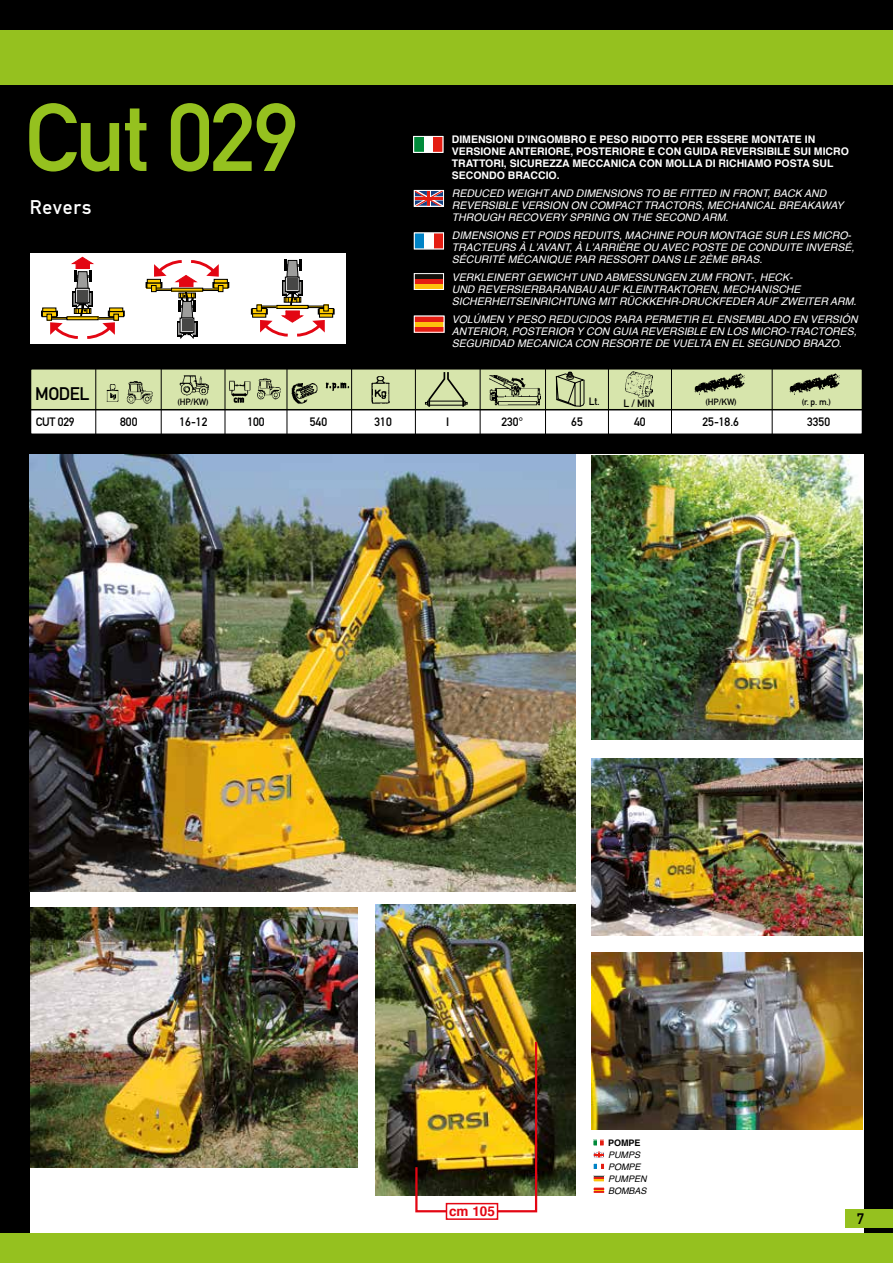
<style>
.page{position:relative;width:893px;height:1263px;background:#000}
.page>*{position:absolute;margin:0;border:0;box-sizing:border-box;transform-origin:0 0}
.t1{font:94.5px "DIN Mittelschrift";letter-spacing:-.025em;color:#95c11f}
.t2{font:19.5px "DIN Mittelschrift";letter-spacing:.05em;color:#fff}
.t3{font:18px "DIN Mittelschrift";letter-spacing:-.02em;color:#000}
.t4{font:15px "DIN Mittelschrift";color:#000}
.t5{font:700 13.5px "Helvetica";color:#e30613}
.t6{font:12px "DIN Mittelschrift";color:#000}
.t7{font:italic 10.5px/12px "Helvetica";color:#fff}
.t8{font:700 10.5px/12px "Helvetica";color:#fff}
.t9{font:10.5px "DIN Mittelschrift";color:#000}
.t10{font:9px "DIN Mittelschrift";letter-spacing:-.02em;color:#000}
.t11{font:italic 9px/12px "Helvetica";color:#000}
.t12{font:700 9px "Helvetica";color:#000}
</style>
<div class="page">
<div style="left:0;top:30px;width:893px;height:54px;background:#95c11f"></div>
<svg style="left:416px;top:192px;width:26px;height:13px"></svg>
<div style="left:414px;top:190px;width:30px;height:17px;border:1px solid #fff"></div>
<div style="left:413px;top:136px;width:30px;height:17px;background:#fff"></div>
<div style="left:414px;top:136px;width:10px;height:16px;background:#008a3a"></div>
<div style="left:433px;top:136px;width:10px;height:16px;background:#e41e13"></div>
<div style="left:413px;top:136px;width:30px;height:17px;border:1px solid #fff"></div>
<div style="left:414px;top:233px;width:30px;height:16px;background:#fff"></div>
<div style="left:414px;top:233px;width:10px;height:16px;background:#0083c6"></div>
<div style="left:434px;top:233px;width:9px;height:16px;background:#e41e13"></div>
<div style="left:414px;top:233px;width:30px;height:16px;border:1px solid #fff"></div>
<div style="left:414px;top:274px;width:29px;height:5px;background:#12100b"></div>
<div style="left:414px;top:279px;width:29px;height:5px;background:#e41e13"></div>
<div style="left:414px;top:284px;width:29px;height:5px;background:#fdc30d"></div>
<div style="left:414px;top:273px;width:30px;height:17px;border:1px solid #fff"></div>
<svg style="left:416px;top:321px;width:26px;height:6px"></svg>
<div style="left:414px;top:316px;width:30px;height:5px;background:#e41e13"></div>
<div style="left:414px;top:327px;width:30px;height:5px;background:#e41e13"></div>
<div style="left:414px;top:316px;width:30px;height:17px;border:1px solid #fff"></div>
<div style="left:31px;top:369px;width:831px;height:65px;background:#fff"></div>
<div style="left:30px;top:368px;width:833px;height:67px;border:2px solid #000"></div>
<div style="left:31px;top:369px;width:831px;height:41px;background:#d7e5ac"></div>
<div style="left:30px;top:368px;width:833px;height:42px;border:2px solid #000"></div>
<img style="left:371px;top:376px;width:19px;height:28px">
<img style="left:106px;top:381px;width:47px;height:23px">
<img style="left:179px;top:375px;width:30px;height:21px">
<img style="left:229px;top:378px;width:52px;height:25px">
<img style="left:291px;top:382px;width:59px;height:22px">
<img style="left:490px;top:375px;width:51px;height:30px">
<hr style="left:95px;top:369px;width:1px;height:114px;background:#000">
<hr style="left:161px;top:369px;width:1px;height:114px;background:#000">
<hr style="left:225px;top:369px;width:1px;height:114px;background:#000">
<hr style="left:287px;top:369px;width:1px;height:114px;background:#000">
<hr style="left:351px;top:369px;width:1px;height:114px;background:#000">
<hr style="left:415px;top:369px;width:1px;height:114px;background:#000">
<hr style="left:480px;top:369px;width:1px;height:114px;background:#000">
<hr style="left:545px;top:369px;width:1px;height:114px;background:#000">
<hr style="left:608px;top:369px;width:1px;height:114px;background:#000">
<hr style="left:671px;top:369px;width:1px;height:114px;background:#000">
<hr style="left:772px;top:369px;width:1px;height:114px;background:#000">
<svg style="left:425px;top:370px;width:42px;height:38px"></svg>
<img style="left:694px;top:373px;width:51px;height:22px">
<img style="left:789px;top:373px;width:51px;height:22px">
<div style="left:30px;top:253px;width:316px;height:90px;background:#fff"></div>
<svg style="left:41px;top:257px;width:84px;height:82px"></svg>
<svg style="left:146px;top:260px;width:83px;height:79px"></svg>
<svg style="left:251px;top:260px;width:83px;height:77px"></svg>
<img style="left:626px;top:372px;width:26px;height:26px">
<div style="left:30px;top:455px;width:833px;height:793px;background:#fff"></div>
<img style="left:30px;top:454px;width:545px;height:437px">
<img style="left:31px;top:907px;width:327px;height:261px">
<img style="left:592px;top:456px;width:270px;height:284px">
<img style="left:592px;top:758px;width:270px;height:178px">
<img style="left:592px;top:952px;width:270px;height:177px">
<img style="left:376px;top:904px;width:199px;height:291px">
<img style="left:414px;top:1039px;width:124px;height:174px">
<div style="left:446px;top:1203px;width:52px;height:17px;background:#fff;border:2px solid #e30613"></div>
<div style="left:593px;top:1140px;width:11px;height:6px;border:1px solid #fff"></div>
<svg style="left:593px;top:1152px;width:11px;height:15px"></svg>
<div style="left:593px;top:1163px;width:12px;height:6px;border:1px solid #fff"></div>
<div style="left:593px;top:1175px;width:12px;height:7px;border:1px solid #fff"></div>
<svg style="left:593px;top:1176px;width:12px;height:15px"></svg>
<div style="left:0;top:1233px;width:893px;height:30px;background:#95c11f"></div>
<svg style="left:555px;top:368px;width:31px;height:39px"></svg>
<div style="left:845px;top:1209px;width:48px;height:19px;background:#95c11f"></div>
<h1 class="t1" style="left:24px;top:82px;width:276px">Cut 029</h1>
<h2 class="t2" style="left:30px;top:195px;width:63px">Revers</h2>
<p class="t8" style="left:452px;top:133px;width:399px">DIMENSIONI D’INGOMBRO E PESO RIDOTTO PER ESSERE MONTATE IN VERSIONE ANTERIORE, POSTERIORE E CON GUIDA REVERSIBILE SUI MICRO TRATTORI, SICUREZZA MECCANICA CON MOLLA DI RICHIAMO POSTA SUL SECONDO BRACCIO.</p>
<p class="t7" style="left:452px;top:187px;width:393px">REDUCED WEIGHT AND DIMENSIONS TO BE FITTED IN FRONT, BACK AND<br>REVERSIBLE VERSION ON COMPACT TRACTORS, MECHANICAL BREAKAWAY<br>THROUGH RECOVERY SPRING ON THE SECOND ARM.</p>
<p class="t7" style="left:452px;top:229px;width:404px">DIMENSIONS ET POIDS REDUITS, MACHINE POUR MONTAGE SUR LES MICRO-<br>TRACTEURS À L’AVANT, À L’ARRIÈRE OU AVEC POSTE DE CONDUITE INVERSÉ,<br>SÉCURITÉ MÉCANIQUE PAR RESSORT DANS LE 2ÈME BRAS.</p>
<p class="t7" style="left:452px;top:271px;width:406px">VERKLEINERT GEWICHT UND ABMESSUNGEN ZUM FRONT-, HECK-<br>UND REVERSIERBARANBAU AUF KLEINTRAKTOREN, MECHANISCHE<br>SICHERHEITSEINRICHTUNG MIT RÜCKKEHR-DRUCKFEDER AUF ZWEITER ARM.</p>
<p class="t7" style="left:452px;top:313px;width:407px;text-align:justify">VOLÚMEN Y PESO REDUCIDOS PARA PERMETIR EL ENSEMBLADO EN VERSIÓN ANTERIOR, POSTERIOR Y CON GUIA REVERSIBLE EN LOS MICRO-TRACTORES, SEGURIDAD MECANICA CON RESORTE DE VUELTA EN EL SEGUNDO BRAZO.</p>
<h3 class="t3" style="left:35px;top:383px;width:56px">MODEL</h3>
<p class="t6" style="left:36px;top:415px;width:40px">CUT 029</p>
<p class="t10" style="left:177px;top:396px;width:33px">(HP/KW)</p>
<p class="t9" style="left:589px;top:395px;width:12px">Lt.</p>
<p class="t10" style="left:706px;top:396px;width:33px">(HP/KW)</p>
<p class="t9" style="left:624px;top:397px;width:32px">L / MIN</p>
<p class="t10" style="left:802px;top:396px;width:31px">(r. p. m.)</p>
<p class="t6" style="left:120px;top:415px;width:19px">800</p>
<p class="t6" style="left:179px;top:415px;width:29px">16-12</p>
<p class="t6" style="left:247px;top:415px;width:19px">100</p>
<p class="t6" style="left:310px;top:415px;width:19px">540</p>
<p class="t6" style="left:374px;top:415px;width:19px">310</p>
<p class="t6" style="left:446px;top:415px;width:5px">I</p>
<p class="t6" style="left:501px;top:415px;width:24px">230°</p>
<p class="t6" style="left:571px;top:415px;width:13px">65</p>
<p class="t6" style="left:634px;top:415px;width:13px">40</p>
<p class="t6" style="left:702px;top:415px;width:38px">25-18.6</p>
<p class="t6" style="left:807px;top:415px;width:25px">3350</p>
<p class="t5" style="left:449px;top:1200px;width:47px">cm 105</p>
<p class="t12" style="left:608px;top:1135px;width:34px">POMPE</p>
<p class="t11" style="left:608px;top:1149px;width:40px">PUMPS<br>POMPE<br>PUMPEN<br>BOMBAS</p>
<h3 class="t4" style="left:857px;top:1210px;width:9px">7</h3>
</div>
